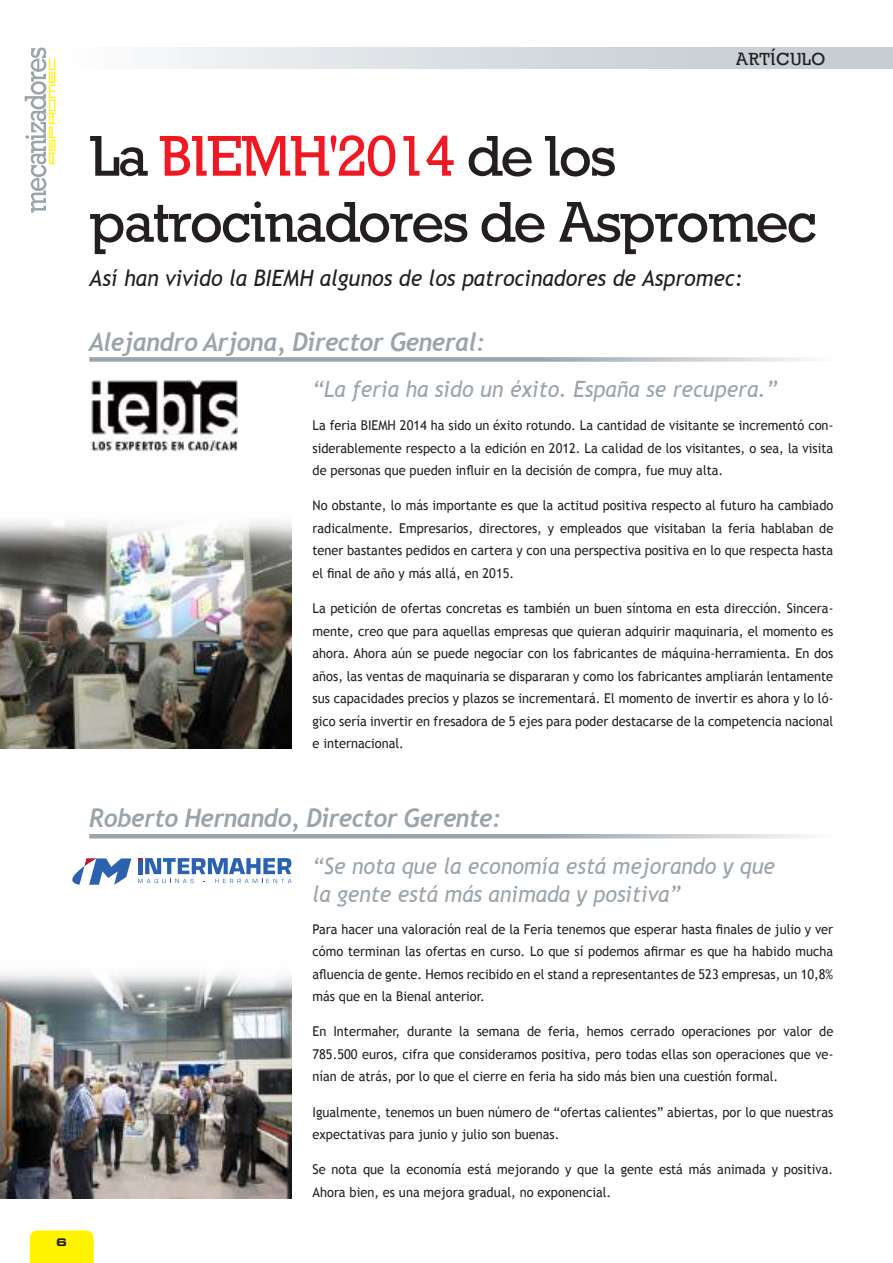
<style>
.page{position:relative;width:893px;height:1263px;background:#fff}
.page>*{position:absolute;margin:0;border:0;box-sizing:border-box;transform-origin:0 0}
.t1{font:58.5px/66px "Providence";letter-spacing:-.04em;color:#241f1f}
.t2{font:italic 700 25.5px "Trebuchet";letter-spacing:-.02em;color:#9aa4ab;scale:.95 1}
.t3{font:italic 22.5px/28.5px "Trebuchet MS";color:#9aa4ab;scale:.95 1}
.t4{font:italic 22.5px "Trebuchet MS";color:#241f1f;scale:.95 1}
.t5{font:18px "Providence";letter-spacing:.02em;color:#241f1f}
.t6{font:13.5px/22.5px "Trebuchet MS";color:#241f1f;text-align:justify;scale:.95 1}
.t7{font:10.5px "Eurostile Bold Extended Two";color:#241f1f;scale:1.05 1}
.t8{font:5.1px "Abstract";letter-spacing:-.025em;color:#fff300;scale:.94 1}
.s1{color:#ef1923}
</style>
<div class="page">
<div style="left:30px;top:1230px;width:64px;height:33px;background:#fff300"></div>
<div style="left:62px;top:48px;width:831px;height:21px;background:linear-gradient(to right,#f8f9fa,#bec7ce)"></div>
<svg style="left:25px;top:48px;width:21px;height:165px"></svg>
<svg style="left:90px;top:380px;width:148px;height:71px"></svg>
<img style="left:91px;top:379px;width:146px;height:71px">
<svg style="left:89px;top:357px;width:719px;height:5px;background:#b2babf"></svg>
<svg style="left:89px;top:834px;width:719px;height:4px;background:#abb3b9"></svg>
<svg style="left:138px;top:858px;width:154px;height:25px"></svg>
<svg style="left:72px;top:858px;width:59px;height:27px"></svg>
<img style="left:0;top:521px;width:291px;height:227px">
<img style="left:0;top:973px;width:291px;height:225px">
<p class="t8" style="left:51px;top:164px;width:116px;rotate:-90deg">aspromec</p>
<h3 class="t5" style="left:735px;top:51px;width:92px">ARTICULO</h3>
<h1 class="t1" style="left:89px;top:127px;width:729px">La <span class="s1">BIEMH'2014</span> de los patrocinadores de Aspromec</h1>
<h3 class="t4" style="left:89px;top:265px;width:689px">Así han vivido la BIEMH algunos de los patrocinadores de Aspromec:</h3>
<h2 class="t2" style="left:89px;top:326px;width:418px">Alejandro Arjona, Director General:</h2>
<h3 class="t3" style="left:313px;top:375px;width:491px">“La feria ha sido un éxito. España se recupera.”</h3>
<p class="t6" style="left:313px;top:414px;width:550px">La feria BIEMH 2014 ha sido un éxito rotundo. La cantidad de visitante se incrementó con&shy;siderablemente respecto a la edición en 2012. La calidad de los visitantes, o sea, la visita de personas que pueden influir en la decisión de compra, fue muy alta.</p>
<p class="t6" style="left:313px;top:494px;width:550px">No obstante, lo más importante es que la actitud positiva respecto al futuro ha cambiado radicalmente. Empresarios, directores, y empleados que visitaban la feria hablaban de tener bastantes pedidos en cartera y con una perspectiva positiva en lo que respecta hasta el final de año y más allá, en 2015.</p>
<p class="t6" style="left:313px;top:597px;width:550px">La petición de ofertas concretas es también un buen síntoma en esta dirección. Sincera&shy;mente, creo que para aquellas empresas que quieran adquirir maquinaria, el momento es ahora. Ahora aún se puede negociar con los fabricantes de máquina-herramienta. En dos años, las ventas de maquinaria se dispararan y como los fabricantes ampliarán lentamente sus capacidades precios y plazos se incrementará. El momento de invertir es ahora y lo ló&shy;gico sería invertir en fresadora de 5 ejes para poder destacarse de la competencia nacional e internacional.</p>
<p class="t7" style="left:56px;top:1235px;width:12px">6</p>
<h2 class="t2" style="left:89px;top:803px;width:435px">Roberto Hernando, Director Gerente:</h2>
<h3 class="t3" style="left:313px;top:851px;width:488px">“Se nota que la economía está mejorando y que la gente está más animada y positiva”</h3>
<p class="t6" style="left:313px;top:918px;width:550px">Para hacer una valoración real de la Feria tenemos que esperar hasta finales de julio y ver cómo terminan las ofertas en curso. Lo que sí podemos afirmar es que ha habido mucha afluencia de gente. Hemos recibido en el stand a representantes de 523 empresas, un 10,8% más que en la Bienal anterior.</p>
<p class="t6" style="left:313px;top:1020px;width:550px">En Intermaher, durante la semana de feria, hemos cerrado operaciones por valor de 785.500 euros, cifra que consideramos positiva, pero todas ellas son operaciones que ve&shy;nían de atrás, por lo que el cierre en feria ha sido más bien una cuestión formal.</p>
<p class="t6" style="left:313px;top:1101px;width:550px">Igualmente, tenemos un buen número de “ofertas calientes” abiertas, por lo que nuestras expectativas para junio y julio son buenas.</p>
<p class="t6" style="left:313px;top:1158px;width:550px">Se nota que la economía está mejorando y que la gente está más animada y positiva.<br>Ahora bien, es una mejora gradual, no exponencial.</p>
</div>
